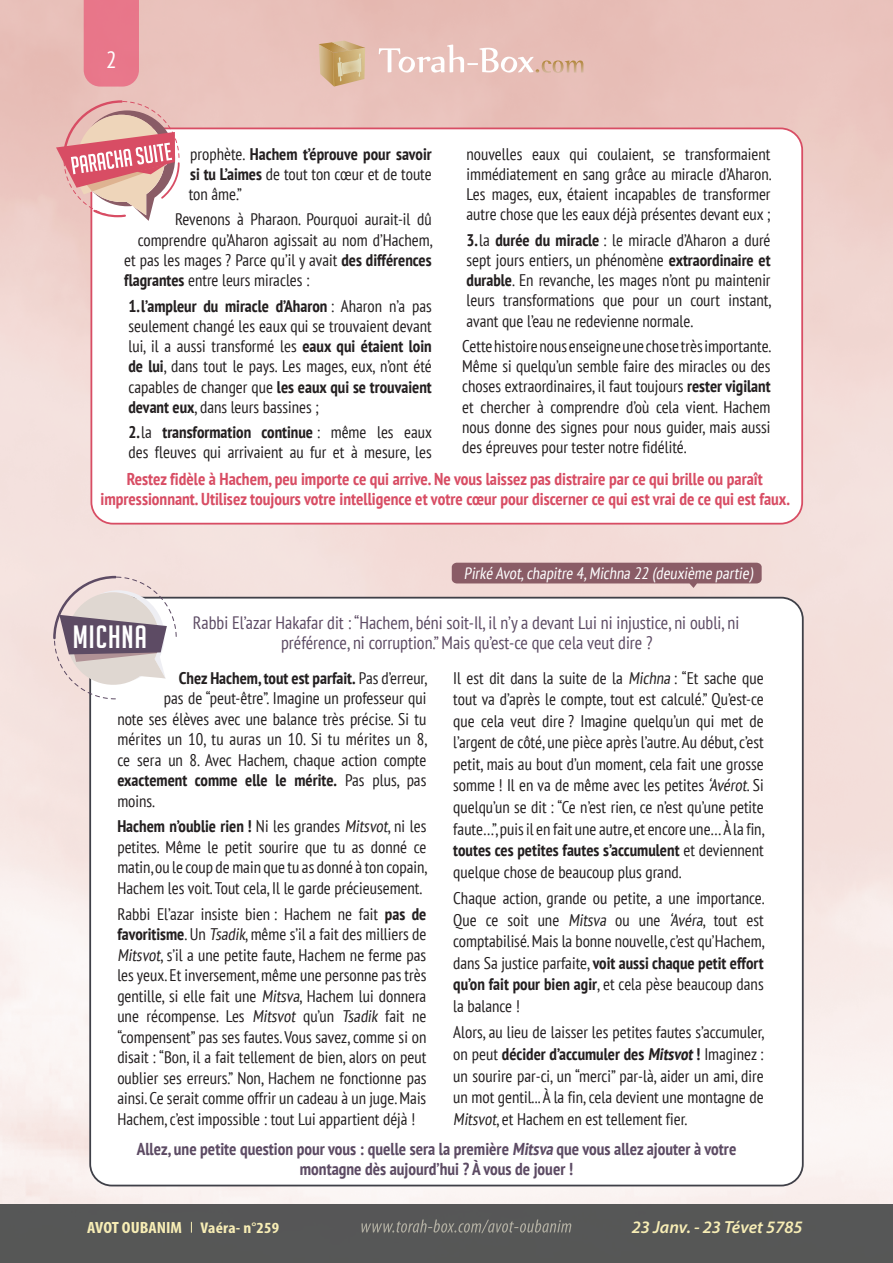
<style>
.page{position:relative;width:893px;height:1263px;background:#fff}
.page>*{position:absolute;margin:0;border:0;box-sizing:border-box;transform-origin:0 0}
.t1{font:31.5px "Big Noodle Titling";letter-spacing:.03em;color:#fff}
.t2{font:condensed 23.4px "PT Sans";color:#fff}
.t3{font:condensed 18px/19.8px "PT Sans";color:#5d4b64;text-align:center}
.t4{font:italic 600 17.55px "Myriad Pro";color:#f7edb5}
.t5{font:700 condensed 17.25px/19.8px "PT Sans";color:#d84d64;text-align:center}
.t6{font:700 condensed 17.25px/19.8px "PT Sans";color:#5d4b64;text-align:center}
.t7{font:condensed 16.8px/20.2px "PT Sans";color:#231f20;text-align:justify}
.t8{font:700 condensed 16.8px "PT Sans";color:#231f20}
.t9{font:condensed 16.5px "PT Sans";color:#fff}
.t10{font:700 condensed 16.35px "Myriad Pro";color:#f7edb5;scale:1.11 1}
.s1{font-weight:700}
.s2{font-weight:400}
.s3{font-size:15.6px}
</style>
<div class="page">
<img style="left:0;top:0;width:893px;height:1204px">
<div style="left:0;top:1204px;width:891px;height:59px;background:#56585a"></div>
<img style="left:397px;top:1219px;width:174px;height:14px">
<svg style="left:379px;top:45px;width:204px;height:28px"></svg>
<svg style="left:319px;top:41px;width:46px;height:46px;background:#cfb082"></svg>
<div style="left:84px;top:0;width:55px;height:87px;background:#e8778a"></div>
<div style="left:91px;top:128px;width:711px;height:396px;background:#fff;border-radius:22px"></div>
<div style="left:90px;top:128px;width:713px;height:396px;border:2px solid #d84d64;border-radius:22px"></div>
<svg style="left:56px;top:100px;width:124px;height:121px"></svg>
<div style="left:90px;top:598px;width:713px;height:587px;background:#fff;border-radius:22px"></div>
<svg style="left:452px;top:563px;width:310px;height:25px;background:#9d737a"></svg>
<svg style="left:53px;top:576px;width:124px;height:123px"></svg>
<h2 class="t2" style="left:106px;top:45px;width:12px">2</h2>
<p class="t7" style="left:189px;top:143px;width:245px">prophète. <span class="s1">Hachem t’éprouve pour savoir si tu L’aimes</span> de tout ton cœur et de toute ton âme.”</p>
<p class="t7" style="left:175px;top:209px;width:258px">Revenons à Pharaon. Pourquoi aurait-il dû</p>
<p class="t7" style="left:138px;top:229px;width:297px">comprendre qu’Aharon agissait au nom d’Hachem,</p>
<p class="t7" style="left:124px;top:249px;width:309px">et pas les mages ? Parce qu’il y avait <span class="s1">des différences</span></p>
<p class="t7" style="left:124px;top:270px;width:187px"><span class="s1">flagrantes</span> entre leurs miracles :</p>
<p class="t7" style="left:128px;top:295px;width:305px"><span class="s1">1.l’ampleur du miracle d’Aharon</span> : Aharon n’a pas seulement changé les eaux qui se trouvaient devant lui, il a aussi transformé les <span class="s1">eaux qui étaient loin de lui</span>, dans tout le pays. Les mages, eux, n’ont été capables de changer que <span class="s1">les eaux qui se trouvaient devant eux</span>, dans leurs bassines ;</p>
<p class="t7" style="left:128px;top:422px;width:305px"><span class="s1">2.</span>la <span class="s1">transformation continue</span> : même les eaux des fleuves qui arrivaient au fur et à mesure, les</p>
<p class="t7" style="left:466px;top:143px;width:307px">nouvelles eaux qui coulaient, se transformaient immédiatement en sang grâce au miracle d’Aharon.<br>Les mages, eux, étaient incapables de transformer autre chose que les eaux déjà présentes devant eux ;</p>
<p class="t7" style="left:466px;top:229px;width:307px"><span class="s1">3.</span>la <span class="s1">durée du miracle</span> : le miracle d’Aharon a duré sept jours entiers, un phénomène <span class="s1">extraordinaire et durable</span>. En revanche, les mages n’ont pu maintenir leurs transformations que pour un court instant, avant que l’eau ne redevienne normale.</p>
<p class="t7" style="left:462px;top:335px;width:311px">Cette histoire nous enseigne une chose très importante.<br>Même si quelqu’un semble faire des miracles ou des choses extraordinaires, il faut toujours <span class="s1">rester vigilant </span>et chercher à comprendre d’où cela vient. Hachem nous donne des signes pour nous guider, mais aussi des épreuves pour tester notre fidélité.</p>
<p class="t5" style="left:100px;top:469px;width:691px">Restez fidèle à Hachem, peu importe ce qui arrive. Ne vous laissez pas distraire par ce qui brille ou paraît impressionnant. Utilisez toujours votre intelligence et votre cœur pour discerner ce qui est vrai de ce qui est faux.</p>
<h1 class="t1" style="left:73px;top:620px;width:75px">MICHNA</h1>
<p class="t9" style="left:464px;top:563px;width:293px">Pirké Avot,chapitre 4,Michna 22 (deuxième partie)</p>
<p class="t3" style="left:193px;top:612px;width:548px">Rabbi El’azar Hakafar dit : “Hachem, béni soit-Il, il n’y a devant Lui ni injustice, ni oubli, ni préférence, ni corruption.” Mais qu’est-ce que cela veut dire ?</p>
<p class="t8" style="left:179px;top:667px;width:250px">Chez Hachem, tout est parfait. <span class="s2">Pas d’erreur,</span></p>
<p class="t7" style="left:164px;top:688px;width:264px">pas de “peut-être”. Imagine un professeur qui</p>
<p class="t7" style="left:117px;top:708px;width:311px">note ses élèves avec une balance très précise. Si tu</p>
<p class="t7" style="left:117px;top:729px;width:312px">mérites un 10, tu auras un 10. Si tu mérites un 8,</p>
<p class="t7" style="left:117px;top:749px;width:311px">ce sera un 8. Avec Hachem, chaque action compte</p>
<p class="t8" style="left:117px;top:769px;width:311px">exactement comme elle le mérite. <span class="s2">Pas plus, pas</span></p>
<p class="t7" style="left:117px;top:790px;width:39px">moins.</p>
<p class="t7" style="left:117px;top:816px;width:312px"><span class="s1">Hachem n’oublie rien !</span> Ni les grandes Mitsvot, ni les petites. Même le petit sourire que tu as donné ce matin, ou le coup de main que tu as donné à ton copain, Hachem les voit. Tout cela, Il le garde précieusement.</p>
<p class="t7" style="left:117px;top:903px;width:311px">Rabbi El’azar insiste bien : Hachem ne fait <span class="s1">pas de favoritisme</span>. Un Tsadik, même s’il a fait des milliers de Mitsvot, s’il a une petite faute, Hachem ne ferme pas les yeux. Et inversement, même une personne pas très gentille, si elle fait une Mitsva, Hachem lui donnera une récompense. Les Mitsvot qu’un Tsadik fait ne “compensent” pas ses fautes. Vous savez, comme si on disait : “Bon, il a fait tellement de bien, alors on peut oublier ses erreurs.” Non, Hachem ne fonctionne pas ainsi. Ce serait comme offrir un cadeau à un juge. Mais Hachem, c’est impossible : tout Lui appartient déjà !</p>
<p class="t7" style="left:453px;top:667px;width:313px;line-height:21.6px">Il est dit dans la suite de la Michna: “Et sache que tout va d’après le compte, tout est calculé.” Qu’est-ce que cela veut dire ? Imagine quelqu’un qui met de l’argent de côté, une pièce après l’autre. Au début, c’est petit, mais au bout d’un moment, cela fait une grosse somme ! Il en va de même avec les petites ‘Avérot. Si quelqu’un se dit : “Ce n’est rien, ce n’est qu’une petite faute…”, puis il en fait une autre, et encore une… À la fin, <span class="s1">toutes ces petites fautes s’accumulent</span> et deviennent quelque chose de beaucoup plus grand.</p>
<p class="t7" style="left:453px;top:887px;width:313px;line-height:21.6px">Chaque action, grande ou petite, a une importance.<br>Que ce soit une Mitsva ou une ‘Avéra, tout est comptabilisé. Mais la bonne nouvelle, c’est qu’Hachem, dans Sa justice parfaite, <span class="s1">voit aussi chaque petit effort qu’on fait pour bien agir</span>, et cela pèse beaucoup dans la balance !</p>
<p class="t7" style="left:453px;top:1021px;width:313px;line-height:21.6px">Alors, au lieu de laisser les petites fautes s’accumuler, on peut <span class="s1">décider d’accumuler des Mitsvot!</span> Imaginez : un sourire par-ci, un “merci” par-là, aider un ami, dire un mot gentil... À la fin, cela devient une montagne de Mitsvot, et Hachem en est tellement fier.</p>
<p class="t6" style="left:137px;top:1139px;width:601px">Allez, une petite question pour vous : quelle sera la première Mitsva que vous allez ajouter à votre montagne dès aujourd’hui ? À vous de jouer !</p>
<p class="t10" style="left:87px;top:1217px;width:174px">AVOT OUBANIM <span class="s3">Vaéra- n°259</span></p>
<p class="t4" style="left:632px;top:1216px;width:172px">23 Janv. - 23 Tévet 5785</p>
</div>
